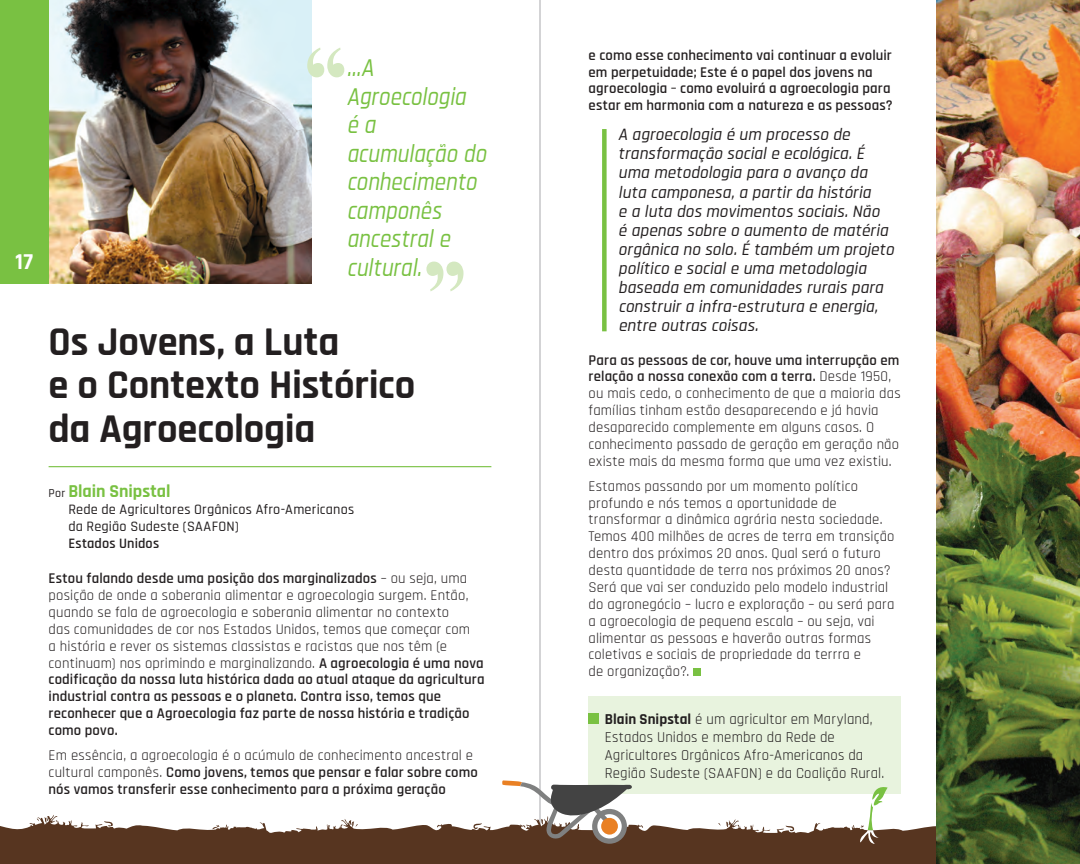
<style>
.page{position:relative;width:1080px;height:864px;background:#fff}
.page>*{position:absolute;margin:0;border:0;box-sizing:border-box;transform-origin:0 0}
.t1{font:700 40.5px/43.5px "Rajdhani";letter-spacing:-.005em;color:#231f20}
.Green_Quote{font:italic 500 25.5px/28.5px "Rajdhani";color:#79c142;scale:.9 1}
.Index_Bold{font:700 22.5px "Rajdhani";color:#fff}
.t2{font:700 18px "Rajdhani";letter-spacing:-.005em;color:#79c142}
.t3{font:italic 500 17.25px/19.2px "Rajdhani";color:#231f20}
.Biography{font:15px/18px "Rajdhani";letter-spacing:.01em;color:#231f20}
.Main_Text{font:14.7px/17px "Rajdhani";letter-spacing:.01em;color:#231f20}
.Main_Text-2{font:600 14.7px/17px "Rajdhani";letter-spacing:.01em;color:#231f20}
.t4{font:500 14.25px/17.1px "Rajdhani";letter-spacing:.015em;color:#231f20}
.s1{font-weight:500;font-size:12px;color:#231f20}
.s2{font-weight:600}
.s3{font-weight:400}
.s4{font-weight:700}
</style>
<div class="page">
<hr style="left:540px;top:0;width:1px;height:864px;background:#a8a9ad">
<svg style="left:0;top:815px;width:936px;height:49px;fill:#573520"></svg>
<svg style="left:104px;top:821px;width:9px;height:6px"></svg>
<svg style="left:212px;top:825px;width:8px;height:4px"></svg>
<svg style="left:37px;top:817px;width:10px;height:6px"></svg>
<svg style="left:352px;top:821px;width:6px;height:6px"></svg>
<svg style="left:473px;top:823px;width:9px;height:6px"></svg>
<svg style="left:786px;top:826px;width:9px;height:6px"></svg>
<svg style="left:718px;top:822px;width:10px;height:5px"></svg>
<div style="left:589px;top:696px;width:312px;height:98px;background:#e8f3de"></div>
<div style="left:693px;top:668px;width:8px;height:8px;background:#79c142"></div>
<div style="left:602px;top:129px;width:5px;height:202px;background:#79c142"></div>
<div style="left:589px;top:713px;width:10px;height:10px;background:#79c142"></div>
<img style="left:49px;top:0;width:263px;height:284px">
<div style="left:0;top:0;width:49px;height:284px;background:#79c142"></div>
<hr style="left:49px;top:466px;width:442px;height:1px;background:#79c142">
<svg style="left:307px;top:48px;width:37px;height:29px"></svg>
<svg style="left:426px;top:262px;width:38px;height:29px"></svg>
<svg style="left:859px;top:787px;width:29px;height:57px"></svg>
<img style="left:936px;top:0;width:144px;height:864px">
<svg style="left:502px;top:780px;width:130px;height:64px"></svg>
<div style="left:601px;top:818px;width:17px;height:17px;background:#e98024;border-radius:50%"></div>
<p class="Index_Bold" style="left:16px;top:248px;width:19px">17</p>
<p class="Green_Quote" style="left:347px;top:55px;width:162px">...A<br>Agroecologia é a acumulação do conhecimento camponês ancestrale cultural.</p>
<p class="t1" style="left:49px;top:321px;width:368px">Os Jovens, a Luta<br>e o Contexto Histórico da Agroecologia</p>
<p class="t2" style="left:49px;top:480px;width:123px"><span class="s1">Por</span> Blain Snipstal</p>
<p class="t4" style="left:68px;top:501px;width:287px">Rede de Agricultores Orgânicos Afro-Americanos da Região Sudeste (SAAFON)<br><span class="s2">Estados Unidos</span></p>
<p class="Main_Text" style="left:49px;top:571px;width:438px"><span class="s2">Estou falando desde uma posição dos marginalizados</span> – ou seja, uma posição de onde a soberania alimentar e agroecologia surgem. Então, quando se fala de agroecologia e soberania alimentar no contexto<br>das comunidades de cor nos Estados Unidos, temos que começar com<br>a história e rever os sistemas classistas e racistas que nos têm (e continuam) nos oprimindo e marginalizando. <span class="s2">A agroecologia é uma nova codificação da nossa luta histórica dada ao atual ataque da agricultura industrial contra as pessoas e o planeta. Contra isso, temos que reconhecer que a Agroecologia faz parte de nossa história e tradição como povo.</span></p>
<p class="Main_Text-2" style="left:49px;top:747px;width:431px"><span class="s3">Em essência, a agroecologia é o acúmulo de conhecimento ancestral e cultural camponês.</span> Como jovens, temos que pensar e falar sobre como nós vamos transferir esse conhecimento para a próxima geração</p>
<p class="Main_Text-2" style="left:589px;top:47px;width:306px">e como esse conhecimento vai continuar a evoluir em perpetuidade; Este é o papel dos jovens na agroecologia – como evoluirá a agroecologia para estar em harmonia com a natureza e as pessoas?</p>
<p class="t3" style="left:618px;top:126px;width:281px">A agroecologia é um processo de transformação social e ecológica. É uma metodologia para o avanço da luta camponesa, a partir da história<br>e a luta dos movimentos sociais. Não é apenas sobre o aumento de matéria orgânica no solo.É também um projeto político e social e uma metodologia baseada em comunidades rurais para construir a infra-estrutura e energia, entre outras coisas.</p>
<p class="Main_Text" style="left:589px;top:352px;width:314px"><span class="s2">Para as pessoas de cor, houve uma interrupção em relação a nossa conexão com a terra.</span> Desde 1950, ou mais cedo, o conhecimento de que a maioria das famílias tinham estão desaparecendo e já havia desaparecido complemente em alguns casos. O conhecimento passado de geração em geração não existe mais da mesma forma que uma vez existiu.</p>
<p class="Main_Text" style="left:589px;top:478px;width:307px">Estamos passando por um momento político profundo e nós temos a oportunidade de transformar a dinâmica agrária nesta sociedade.<br>Temos 400 milhões de acres de terra em transição dentro dos próximos 20 anos. Qual será o futuro desta quantidade de terra nos próximos 20 anos?<br>Será que vai ser conduzido pelo modelo industrial do agronegócio – lucro e exploração – ou será para a agroecologia de pequena escala – ou seja, vai alimentar as pessoas e haverão outras formas coletivas e sociais de propriedade da terrra e<br>de organização?.</p>
<p class="Biography" style="left:605px;top:710px;width:281px"><span class="s4">Blain Snipstal</span> é um agricultor em Maryland, Estados Unidos e membro da Rede de Agricultores Orgânicos Afro-Americanos da Região Sudeste (SAAFON) e da Coalição Rural.</p>
</div>
